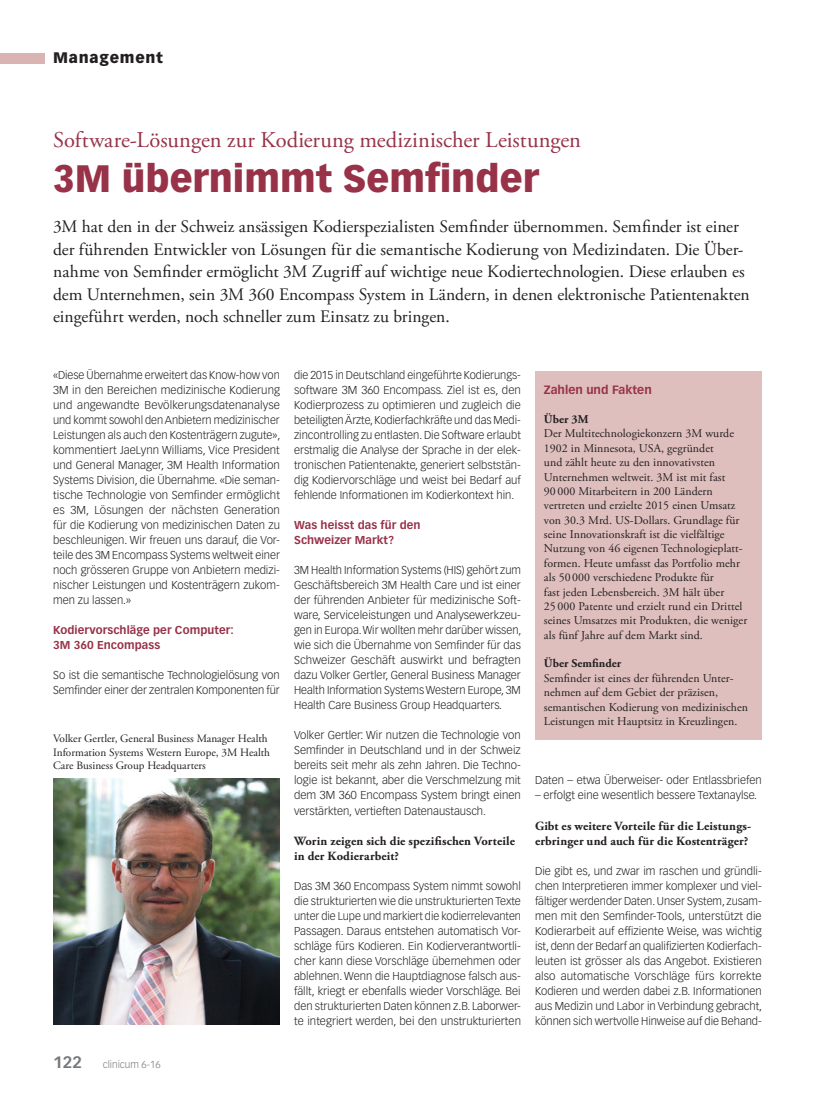
<style>
.page{position:relative;width:815px;height:1099px;background:#fff}
.page>*{position:absolute;margin:0;border:0;box-sizing:border-box;transform-origin:0 0}
.t1{font:900 37.5px "Vectora LT Std";color:#983249}
.t2{font:22.5px "Adobe Garamond Pro";color:#983249}
.t3{font:17.5px/22.5px "Adobe Garamond Pro";color:#231f20}
.t4{font:900 15px "Vectora LT Std";letter-spacing:.05em;color:#231f20}
.t5{font:700 12.5px/15px "Adobe Garamond Pro";letter-spacing:.01em;color:#231f20}
.t6{font:11.88px/14.4px "Adobe Garamond Pro";letter-spacing:.005em;color:#231f20}
.t7{font:700 11.88px "Adobe Garamond Pro";letter-spacing:.005em;color:#231f20}
.t8{font:700 11.88px "Vectora LT Std";color:#983249}
.t9{font:300 11.25px/15px "Vectora LT Std";color:#231f20;text-align:justify}
.t10{font:11.25px/13.5px "Adobe Garamond Pro";color:#231f20}
.t11{font:700 11.25px/15px "Vectora LT Std";letter-spacing:.005em;color:#983249}
.t12{font:300 10px "Vectora LT Std";color:#76787b}
.s1{font-weight:700;font-size:16.25px}
</style>
<div class="page">
<div style="left:0;top:53px;width:45px;height:10px;background:#d9b4b3"></div>
<div style="left:535px;top:370px;width:227px;height:369px;background:#debfbe"></div>
<img style="left:53px;top:778px;width:227px;height:246px">
<h3 class="t4" style="left:53px;top:49px;width:111px">Management</h3>
<h2 class="t2" style="left:53px;top:126px;width:529px">Software-Lösungen zur Kodierung medizinischer Leistungen</h2>
<h1 class="t1" style="left:53px;top:155px;width:487px">3M übernimmt Semfinder</h1>
<p class="t3" style="left:53px;top:216px;width:698px">3M hat den in der Schweiz ansässigen Kodierspezialisten Semfinder übernommen. Semfinder ist einer der führenden Entwickler von Lösungen für die semantische Kodierung von Medizindaten. Die Über&shy;nahme von Semfinder ermöglicht 3M Zugriff auf wichtige neue Kodiertechnologien. Diese erlauben es dem Unternehmen, sein 3M 360 Encompass System in Ländern, in denen elektronische Patientenakten eingeführt werden, noch schneller zum Einsatz zu bringen.</p>
<p class="t9" style="left:53px;top:368px;width:229px">«Diese Übernahme erweitert das Know-how von 3M in den Bereichen medizinische Kodierung und angewandte Bevölkerungsdatenanalyse und kommt sowohl den Anbietern medizinischer Leistungen als auch den Kostenträgern zugute», kommentiert JaeLynn Williams, Vice President und General Manager, 3M Health Information Systems Division, die Übernahme. «Die seman&shy;tische Technologie von Semfinder ermöglicht es 3M, Lösungen der nächsten Generation für die Kodierung von medizinischen Daten zu beschleunigen. Wir freuen uns darauf, die Vor&shy;teile des 3M Encompass Systems weltweit einer noch grösseren Gruppe von Anbietern medizi&shy;nischer Leistungen und Kostenträgern zukom&shy;men zu lassen.»</p>
<p class="t11" style="left:53px;top:623px;width:182px">Kodiervorschläge per Computer:<br>3M 360 Encompass</p>
<p class="t9" style="left:53px;top:668px;width:228px">So ist die semantische Technologielösung von<br>Semfinder einer der zentralen Komponenten für</p>
<p class="t10" style="left:53px;top:732px;width:218px">Volker Gertler, General Business Manager Health<br>Information Systems Western Europe, 3M Health<br>Care Business Group Headquarters</p>
<p class="t12" style="left:53px;top:1058px;width:109px"><span class="s1">122</span> clinicum 6-16</p>
<p class="t9" style="left:294px;top:368px;width:228px">die 2015 in Deutschland eingeführte Kodierungs&shy;software 3M 360 Encompass. Ziel ist es, den Kodierprozess zu optimieren und zugleich die beteiligten Ärzte, Kodierfachkräfte und das Medi&shy;zincontrolling zu entlasten. Die Software erlaubt erstmalig die Analyse der Sprache in der elek&shy;tronischen Patientenakte, generiert selbststän&shy;dig Kodiervorschläge und weist bei Bedarf auf fehlende Informationen im Kodierkontext hin.</p>
<p class="t11" style="left:294px;top:518px;width:128px">Was heisst das für den<br>Schweizer Markt?</p>
<p class="t9" style="left:294px;top:563px;width:229px">3M Health Information Systems (HIS) gehört zum Geschäftsbereich 3M Health Care und ist einer der führenden Anbieter für medizinische Soft&shy;ware, Serviceleistungen und Analysewerkzeu&shy;gen in Europa. Wir wollten mehr darüber wissen, wie sich die Übernahme von Semfinder für das Schweizer Geschäft auswirkt und befragten dazu Volker Gertler, General Business Manager Health Information Systems Western Europe, 3M Health Care Business Group Headquarters.</p>
<p class="t9" style="left:294px;top:728px;width:228px">Volker Gertler: Wir nutzen die Technologie von Semfinder in Deutschland und in der Schweiz bereits seit mehr als zehn Jahren. Die Techno&shy;logie ist bekannt, aber die Verschmelzung mit dem 3M 360 Encompass System bringt einen verstärkten, vertieften Datenaustausch.</p>
<p class="t5" style="left:294px;top:833px;width:222px">Worin zeigen sich die spezifischen Vorteile in der Kodierarbeit?</p>
<p class="t9" style="left:294px;top:878px;width:228px">Das 3M 360 Encompass System nimmt sowohl die strukturierten wie die unstrukturierten Texte unter die Lupe und markiert die kodierrelevanten Passagen. Daraus entstehen automatisch Vor&shy;schläge fürs Kodieren. Ein Kodierverantwortli&shy;cher kann diese Vorschläge übernehmen oder ablehnen. Wenn die Hauptdiagnose falsch aus&shy;fällt, kriegt er ebenfalls wieder Vorschläge. Bei den strukturierten Daten können z.B. Laborwer&shy;te integriert werden, bei den unstrukturierten</p>
<p class="t8" style="left:544px;top:383px;width:109px">Zahlen und Fakten</p>
<p class="t7" style="left:544px;top:412px;width:46px">Über 3M</p>
<p class="t6" style="left:544px;top:427px;width:205px">Der Multitechnologiekonzern 3M wurde 1902 in Minnesota, USA, gegründet<br>und zählt heute zu den innovativsten Unternehmen weltweit. 3M ist mit fast<br>90 000 Mitarbeitern in 200 Ländern vertreten und erzielte 2015 einen Umsatz von 30.3 Mrd. US-Dollars. Grundlage für seine Innovationskraft ist die vielfältige Nutzung von 46 eigenen Technologieplatt&shy;formen. Heute umfasst das Portfolio mehr als 50 000 verschiedene Produkte für<br>fast jeden Lebensbereich. 3M hält über<br>25 000 Patente und erzielt rund ein Drittel seines Umsatzes mit Produkten, die weniger als fünf Jahre auf dem Markt sind.</p>
<p class="t7" style="left:544px;top:656px;width:79px">Über Semfinder</p>
<p class="t6" style="left:544px;top:671px;width:206px">Semfinder ist eines der führenden Unter&shy;nehmen auf dem Gebiet der präzisen, semantischen Kodierung von medizinischen Leistungen mit Hauptsitz in Kreuzlingen.</p>
<p class="t9" style="left:535px;top:773px;width:228px">Daten – etwa Überweiser- oder Entlassbriefen</p>
<p class="t9" style="left:535px;top:788px;width:224px">– erfolgt eine wesentlich bessere Textanaylse.</p>
<p class="t5" style="left:535px;top:818px;width:217px">Gibt es weitere Vorteile für die Leistungs&shy;erbringer und auch für die Kostenträger?</p>
<p class="t9" style="left:535px;top:863px;width:229px">Die gibt es, und zwar im raschen und gründli&shy;chen Interpretieren immer komplexer und viel&shy;fältiger werdender Daten. Unser System, zusam&shy;men mit den Semfinder-Tools, unterstützt die Kodierarbeit auf effiziente Weise, was wichtig ist, denn der Bedarf an qualifizierten Kodierfach&shy;leuten ist grösser als das Angebot. Existieren also automatische Vorschläge fürs korrekte Kodieren und werden dabei z.B. Informationen aus Medizin und Labor in Verbindung gebracht, können sich wertvolle Hinweise auf die Behand-</p>
</div>
